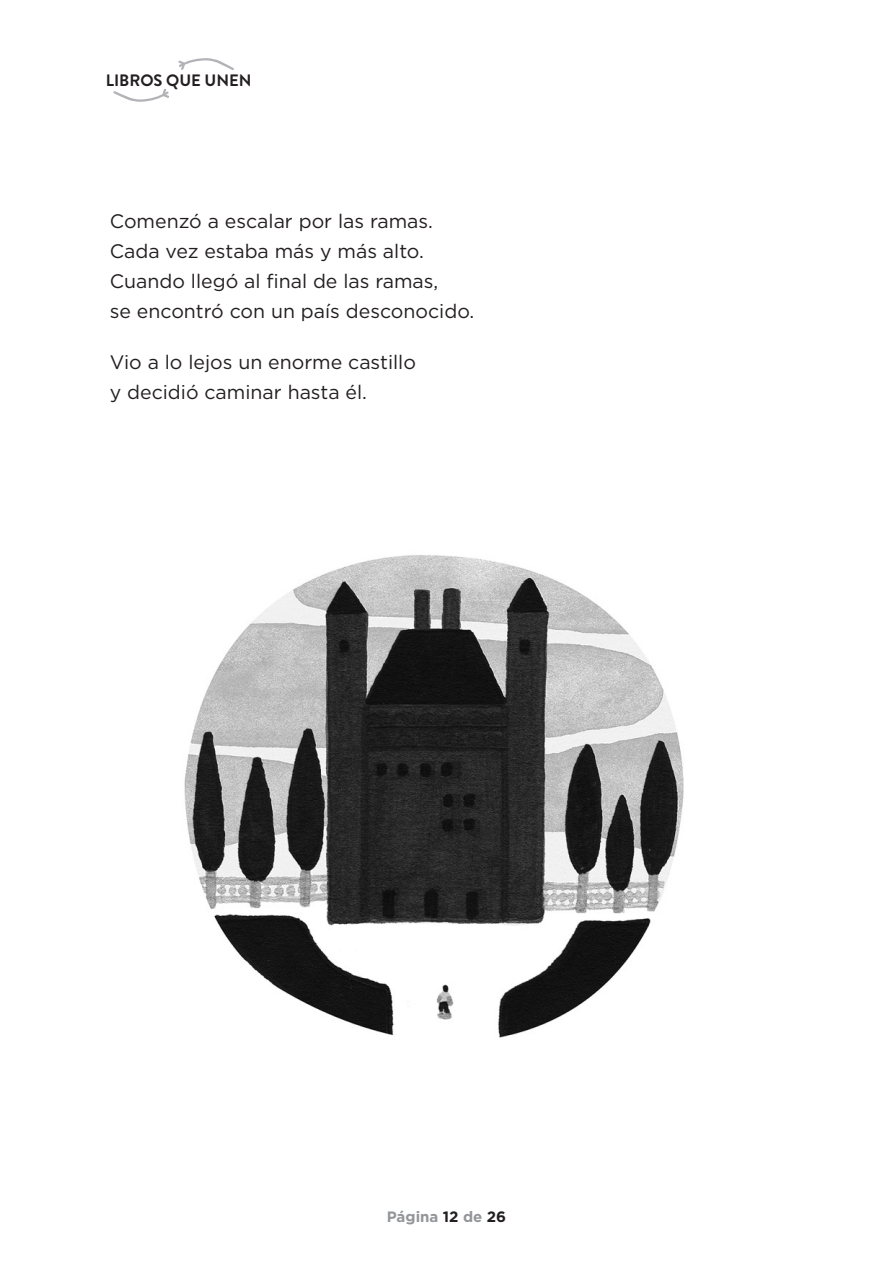
<style>
.page{position:relative;width:893px;height:1263px;background:#fff}
.page>*{position:absolute;margin:0;border:0;box-sizing:border-box;transform-origin:0 0}
.t1{font:19.5px/30px "Gotham";color:#231f20}
.t2{font:700 16.5px "Brandon Grotesque";color:#231f20}
.t3{font:700 15px "Gotham";color:#939598}
.s1{color:#231f20}
</style>
<div class="page">
<img style="left:184px;top:555px;width:500px;height:483px">
<svg style="left:113px;top:89px;width:56px;height:13px"></svg>
<svg style="left:178px;top:58px;width:56px;height:12px"></svg>
<p class="t2" style="left:106px;top:69px;width:147px">LIBROS QUE UNEN</p>
<p class="t1" style="left:110px;top:206px;width:366px">Comenzó a escalar por las ramas.<br>Cada vez estaba más y más alto.<br>Cuando llegó al final de las ramas,<br>se encontró con un país desconocido.</p>
<p class="t1" style="left:110px;top:347px;width:308px">Vio a lo lejos un enorme castillo y decidió caminar hasta él.</p>
<p class="t3" style="left:387px;top:1207px;width:121px">Página <span class="s1">12</span> de <span class="s1">26</span></p>
</div>
